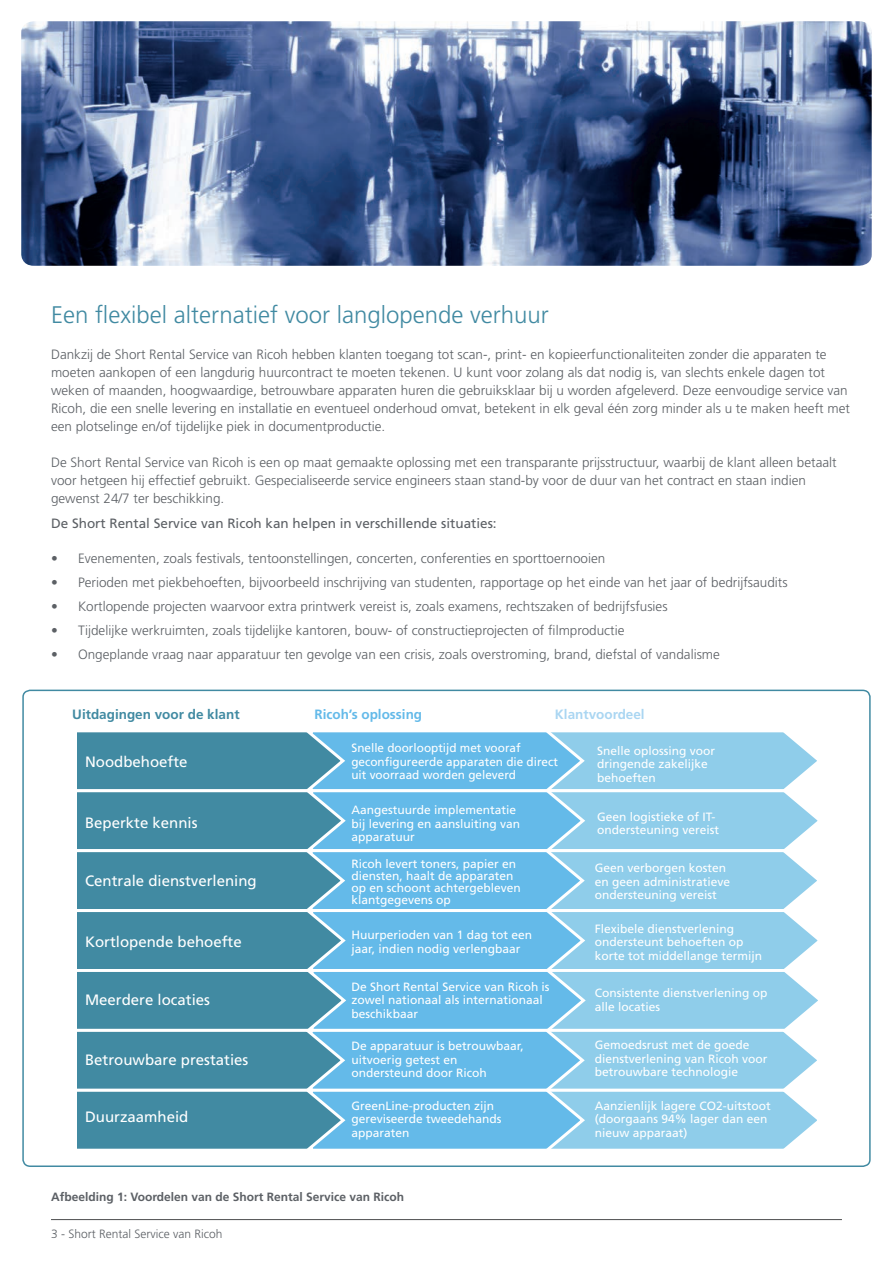
<style>
.page{position:relative;width:893px;height:1263px;background:#fff}
.page>*{position:absolute;margin:0;border:0;box-sizing:border-box;transform-origin:0 0}
.t1{font:300 24px "Frutiger LT Std";color:#418aa2}
.t2{font:15px "Frutiger LT Std";color:#fff}
.t3{font:300 13.5px/18px "Frutiger LT Std";color:#5c6065}
.t4{font:13.5px "Frutiger LT Std";color:#5c6065}
.t5{font:700 13.5px "Frutiger LT Std";color:#418aa2}
.t6{font:700 13.5px "Frutiger LT Std";color:#64bae9}
.t7{font:700 13.5px "Frutiger LT Std";color:#aad6f2}
.t8{font:12px/13.5px "Frutiger LT Std";color:#fff}
.t9{font:700 12px "Frutiger LT Std";color:#5c6065}
.t10{font:300 12px "Frutiger LT Std";color:#5c6065}
</style>
<div class="page">
<hr style="left:51px;top:1219px;width:791px;height:1px;background:#4b4c4d">
<img style="left:21px;top:21px;width:851px;height:245px">
<svg style="left:77px;top:732px;width:741px;height:417px;background:#72b5d4"></svg>
<h1 class="t1" style="left:51px;top:301px;width:499px">Een flexibel alternatief voor langlopende verhuur</h1>
<p class="t3" style="left:51px;top:346px;width:800px">Dankzij de Short Rental Service van Ricoh hebben klanten toegang tot scan-, print- en kopieerfunctionaliteiten zonder die apparaten te moeten aankopen of een langdurig huurcontract te moeten tekenen. U kunt voor zolang als dat nodig is, van slechts enkele dagen tot weken of maanden, hoogwaardige, betrouwbare apparaten huren die gebruiksklaar bij u worden afgeleverd. Deze eenvoudige service van Ricoh, die een snelle levering en installatie en eventueel onderhoud omvat, betekent in elk geval één zorg minder als u te maken heeft met een plotselinge en/of tijdelijke piek in documentproductie.</p>
<p class="t3" style="left:51px;top:454px;width:787px">De Short Rental Service van Ricoh is een op maat gemaakte oplossing met een transparante prijsstructuur, waarbij de klant alleen betaalt voor hetgeen hij effectief gebruikt. Gespecialiseerde service engineers staan stand-by voor de duur van het contract en staan indien gewenst 24/7 ter beschikking.</p>
<p class="t4" style="left:51px;top:515px;width:447px">De Short Rental Service van Ricoh kan helpen in verschillende situaties:</p>
<p class="t3" style="left:51px;top:549px;width:556px">• Evenementen, zoals festivals, tentoonstellingen, concerten, conferenties en sporttoernooien</p>
<p class="t3" style="left:51px;top:573px;width:738px">• Perioden met piekbehoeften, bijvoorbeeld inschrijving van studenten, rapportage op het einde van het jaar of bedrijfsaudits</p>
<p class="t3" style="left:51px;top:597px;width:618px">• Kortlopende projecten waarvoor extra printwerk vereist is, zoals examens, rechtszaken of bedrijfsfusies</p>
<p class="t3" style="left:51px;top:621px;width:575px">• Tijdelijke werkruimten, zoals tijdelijke kantoren, bouw- of constructieprojecten of filmproductie</p>
<p class="t3" style="left:51px;top:645px;width:670px">• Ongeplande vraag naar apparatuur ten gevolge van een crisis, zoals overstroming, brand, diefstal of vandalisme</p>
<p class="t5" style="left:72px;top:706px;width:169px">Uitdagingen voor de klant</p>
<p class="t2" style="left:85px;top:753px;width:104px">Noodbehoefte</p>
<p class="t2" style="left:85px;top:814px;width:114px">Beperkte kennis</p>
<p class="t2" style="left:85px;top:872px;width:173px">Centrale dienstverlening</p>
<p class="t2" style="left:85px;top:933px;width:158px">Kortlopende behoefte</p>
<p class="t2" style="left:85px;top:991px;width:127px">Meerdere locaties</p>
<p class="t2" style="left:85px;top:1051px;width:165px">Betrouwbare prestaties</p>
<p class="t2" style="left:85px;top:1108px;width:105px">Duurzaamheid</p>
<p class="t6" style="left:314px;top:706px;width:109px">Ricoh’s oplossing</p>
<p class="t7" style="left:555px;top:706px;width:91px">Klantvoordeel</p>
<p class="t8" style="left:351px;top:741px;width:208px">Snelle doorlooptijd met vooraf geconfigureerde apparaten die direct uit voorraad worden geleverd</p>
<p class="t8" style="left:351px;top:803px;width:170px">Aangestuurde implementatie bij levering en aansluiting van apparatuur</p>
<p class="t8" style="left:351px;top:858px;width:171px;line-height:12px">Ricoh levert toners, papier en diensten, haalt de apparaten op en schoont achtergebleven klantgegevens op</p>
<p class="t8" style="left:351px;top:928px;width:182px">Huurperioden van 1 dag tot een jaar, indien nodig verlengbaar</p>
<p class="t8" style="left:351px;top:980px;width:200px">De Short Rental Service van Ricoh is zowel nationaal als internationaal beschikbaar</p>
<p class="t8" style="left:351px;top:1039px;width:174px">De apparatuur is betrouwbaar, uitvoerig getest en ondersteund door Ricoh</p>
<p class="t8" style="left:351px;top:1099px;width:152px">GreenLine-producten zijn gereviseerde tweedehands apparaten</p>
<p class="t8" style="left:597px;top:744px;width:120px">Snelle oplossing voor dringende zakelijke behoeften</p>
<p class="t8" style="left:597px;top:810px;width:124px">Geen logistieke of IT&shy;ondersteuning vereist</p>
<p class="t8" style="left:595px;top:861px;width:137px">Geen verborgen kosten en geen administratieve ondersteuning vereist</p>
<p class="t8" style="left:595px;top:922px;width:169px">Flexibele dienstverlening ondersteunt behoeften op korte tot middellange termijn</p>
<p class="t8" style="left:595px;top:986px;width:174px">Consistente dienstverlening op alle locaties</p>
<p class="t8" style="left:595px;top:1038px;width:174px">Gemoedsrust met de goede dienstverlening van Ricoh voor betrouwbare technologie</p>
<p class="t8" style="left:595px;top:1099px;width:178px">Aanzienlijk lagere CO2-uitstoot (doorgaans 94% lager dan een nieuw apparaat)</p>
<p class="t9" style="left:51px;top:1190px;width:355px">Afbeelding 1: Voordelen van de Short Rental Service van Ricoh</p>
<p class="t10" style="left:51px;top:1227px;width:173px">3 - Short Rental Service van Ricoh</p>
</div>
